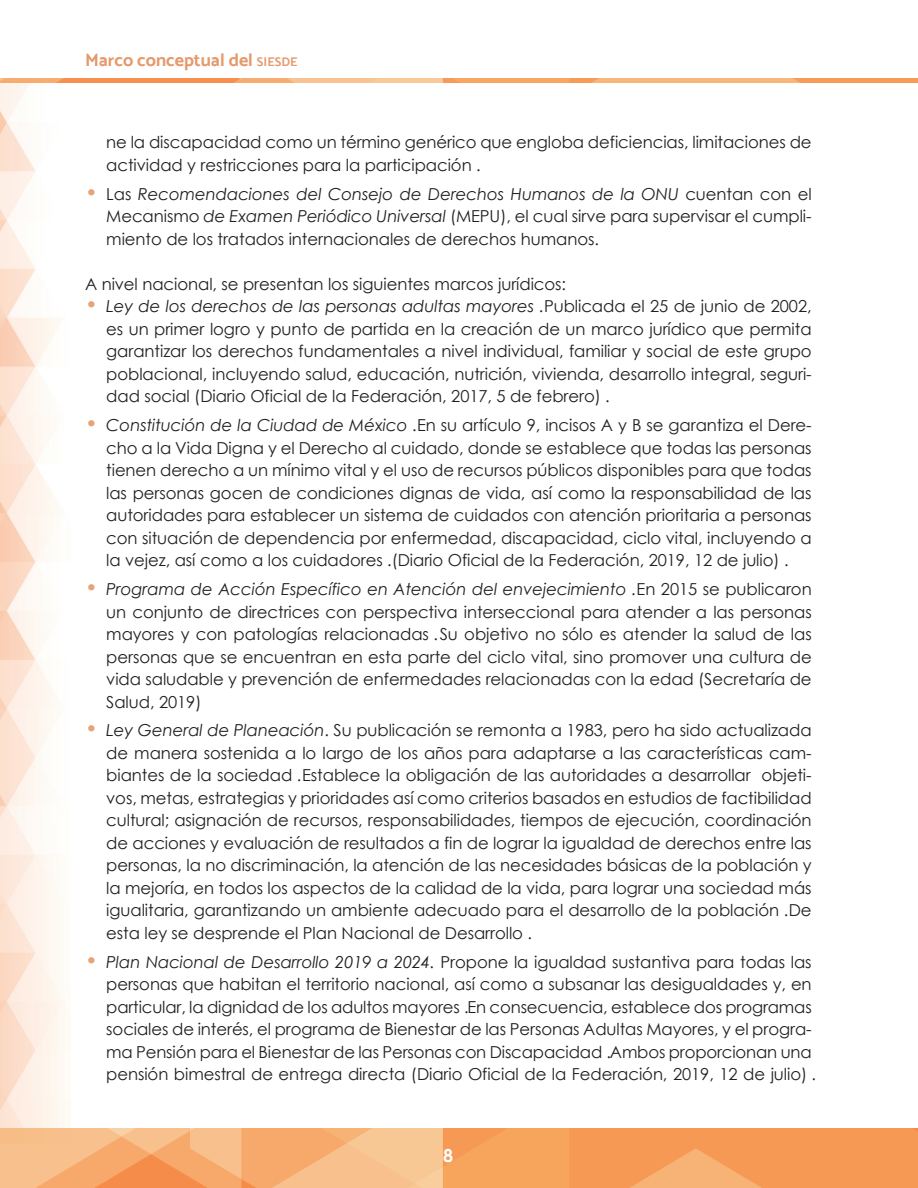
<style>
.page{position:relative;width:918px;height:1188px;background:#fff}
.page>*{position:absolute;margin:0;border:0;box-sizing:border-box;transform-origin:0 0}
.t1{font:18px "Mosk Bold 700";color:#e59a6d}
.t2{font:700 18px "Century Gothic";color:#fff}
.t3{font:16.5px/22.5px "Century Gothic";letter-spacing:-.005em;color:#231f20;text-align:justify}
.s1{font-size:12.6px}
.s2{font-size:21px;color:#e7a378}
.s3{font-style:italic}
</style>
<div class="page">
<img style="left:0;top:83px;width:70px;height:1046px">
<svg style="left:0;top:1129px;width:918px;height:59px;background:#f6a96a"></svg>
<svg style="left:0;top:78px;width:918px;height:5px;background:#f6a96b"></svg>
<p class="t1" style="left:85px;top:49px;width:214px">Marco conceptual del <span class="s1">SIESDE</span></p>
<p class="t3" style="left:106px;top:131px;width:707px">ne la discapacidad como un término genérico que engloba deficiencias, limitaciones de actividad y restricciones para la participación.</p>
<p class="t3" style="left:106px;top:182px;width:707px;text-indent:-21px"><span class="s2">•</span> Las <span class="s3">Recomendaciones del Consejo de Derechos Humanos de la ONU</span> cuentan con el Mecanismo <span class="s3">de Examen Periódico Universal</span> (MEPU), el cual sirve para supervisar el cumpli&shy;miento de los tratados internacionales de derechos humanos.</p>
<p class="t3" style="left:85px;top:272px;width:483px">A nivel nacional, se presentan los siguientes marcos jurídicos:</p>
<p class="t3" style="left:106px;top:295px;width:707px;text-indent:-21px"><span class="s2">•</span> <span class="s3">Ley de los derechos de las personas adultas mayores</span>. Publicada el 25 de junio de 2002, es un primer logro y punto de partida en la creación de un marco jurídico que permita garantizar los derechos fundamentales a nivel individual, familiar y social de este grupo poblacional, incluyendo salud, educación, nutrición, vivienda, desarrollo integral, seguri&shy;dad social (Diario Oficial de la Federación, 2017, 5 de febrero).</p>
<p class="t3" style="left:106px;top:414px;width:707px;text-indent:-21px"><span class="s2">•</span> <span class="s3">Constitución de la Ciudad de México</span>. En su artículo 9, incisos A y B se garantiza el Dere&shy;cho a la Vida Digna y el Derecho al cuidado, donde se establece que todas las personas tienen derecho a un mínimo vital y el uso de recursos públicos disponibles para que todas las personas gocen de condiciones dignas de vida, así como la responsabilidad de las autoridades para establecer un sistema de cuidados con atención prioritaria a personas con situación de dependencia por enfermedad, discapacidad, ciclo vital, incluyendo a la vejez, así como a los cuidadores. (Diario Oficial de la Federación, 2019, 12 de julio).</p>
<p class="t3" style="left:106px;top:578px;width:707px;text-indent:-21px"><span class="s2">•</span> <span class="s3">Programa de Acción Específico en Atención del envejecimiento</span>. En 2015 se publicaron un conjunto de directrices con perspectiva interseccional para atender a las personas mayores y con patologías relacionadas. Su objetivo no sólo es atender la salud de las personas que se encuentran en esta parte del ciclo vital, sino promover una cultura de vida saludable y prevención de enfermedades relacionadas con la edad (Secretaría de Salud, 2019)</p>
<p class="t3" style="left:106px;top:719px;width:707px;text-indent:-21px"><span class="s2">•</span> <span class="s3">Ley General de Planeación</span>. Su publicación se remonta a 1983, pero ha sido actualizada de manera sostenida a lo largo de los años para adaptarse a las características cam&shy;biantes de la sociedad. Establece la obligación de las autoridades a desarrollar objeti&shy;vos, metas, estrategias y prioridades así como criterios basados en estudios de factibilidad cultural; asignación de recursos, responsabilidades, tiempos de ejecución, coordinación de acciones y evaluación de resultados a fin de lograr la igualdad de derechos entre las personas, la no discriminación, la atención de las necesidades básicas de la población y la mejoría, en todos los aspectos de la calidad de la vida, para lograr una sociedad más igualitaria, garantizando un ambiente adecuado para el desarrollo de la población. De esta ley se desprende el Plan Nacional de Desarrollo.</p>
<p class="t3" style="left:106px;top:950px;width:707px;text-indent:-21px"><span class="s2">•</span> <span class="s3">Plan Nacional de Desarrollo 2019 a 2024.</span> Propone la igualdad sustantiva para todas las personas que habitan el territorio nacional, así como a subsanar las desigualdades y, en particular, la dignidad de los adultos mayores. En consecuencia, establece dos programas sociales de interés, el programa de Bienestar de las Personas Adultas Mayores, y el progra&shy;ma Pensión para el Bienestar de las Personas con Discapacidad. Ambos proporcionan una pensión bimestral de entrega directa (Diario Oficial de la Federación, 2019, 12 de julio).</p>
<p class="t2" style="left:443px;top:1142px;width:12px">8</p>
</div>
